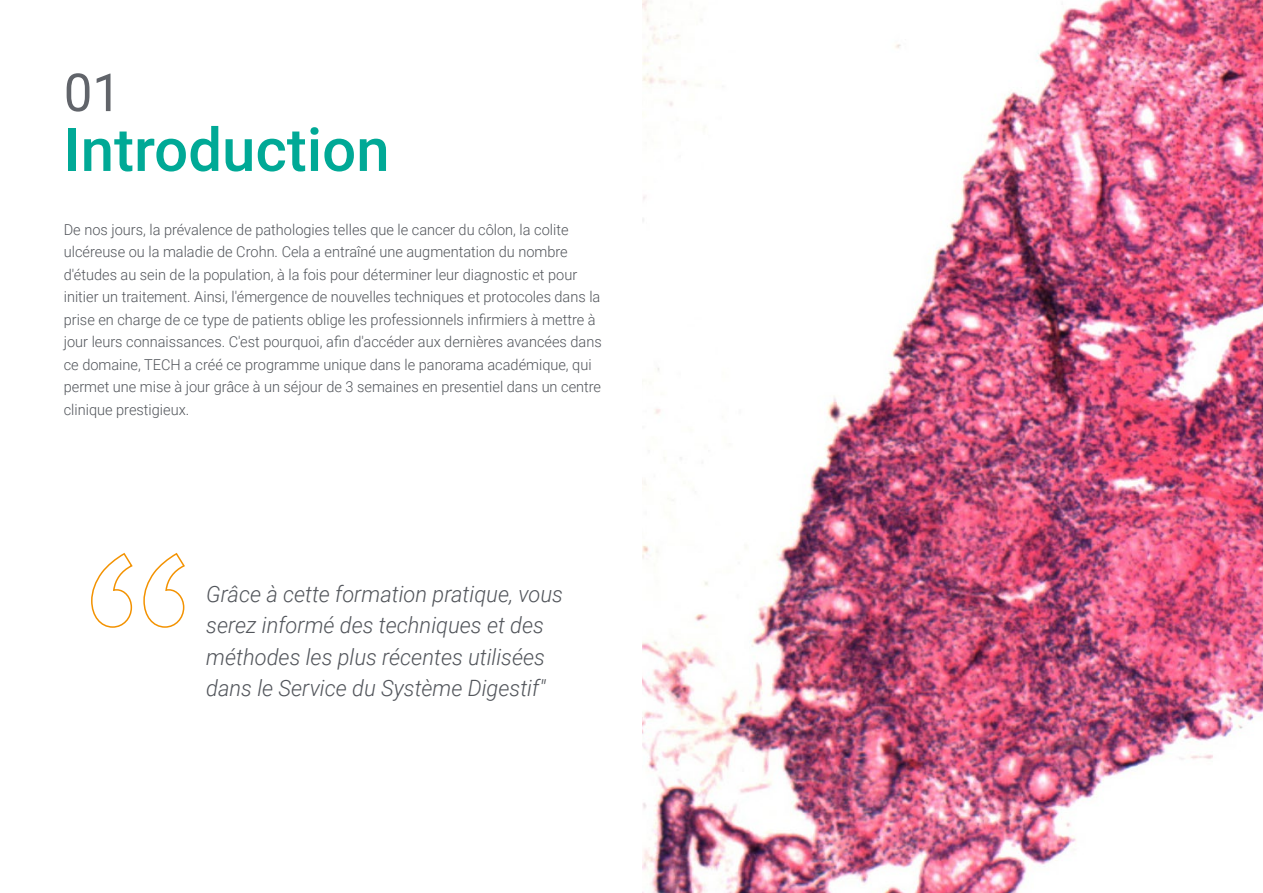
<style>
.page{position:relative;width:1263px;height:893px;background:#fff}
.page>*{position:absolute;margin:0;border:0;box-sizing:border-box;transform-origin:0 0}
.t1{font:500 60px "Roboto";color:#00a996}
.t2{font:52.5px "Roboto";color:#61646a}
.t3{font:italic 300 22.5px/31.5px "Roboto";color:#52555b}
.t4{font:300 15px/22.5px "Roboto";color:#52555b}
</style>
<div class="page">
<svg style="left:91px;top:552px;width:94px;height:76px"></svg>
<img style="left:642px;top:0;width:621px;height:893px">
<h2 class="t2" style="left:64px;top:56px;width:59px">01</h2>
<h1 class="t1" style="left:64px;top:108px;width:327px">Introduction</h1>
<p class="t4" style="left:64px;top:217px;width:539px">De nos jours, la prévalence de pathologies telles que le cancer du côlon, la colite ulcéreuse ou la maladie de Crohn. Cela a entraîné une augmentation du nombre d'études au sein de la population, à la fois pour déterminer leur diagnostic et pour initier un traitement. Ainsi, l'émergence de nouvelles techniques et protocoles dans la prise en charge de ce type de patients oblige les professionnels infirmiers à mettre à jour leurs connaissances. C'est pourquoi, afin d'accéder aux dernières avancées dans ce domaine, TECH a créé ce programme unique dans le panorama académique, qui permet une mise à jour grâce à un séjour de 3 semaines en presentiel dans un centre clinique prestigieux.</p>
<h3 class="t3" style="left:206px;top:577px;width:358px">Grâce à cette formation pratique, vous serez informé des techniques et des méthodes les plus récentes utilisées dans le Service du Système Digestif"</h3>
</div>
